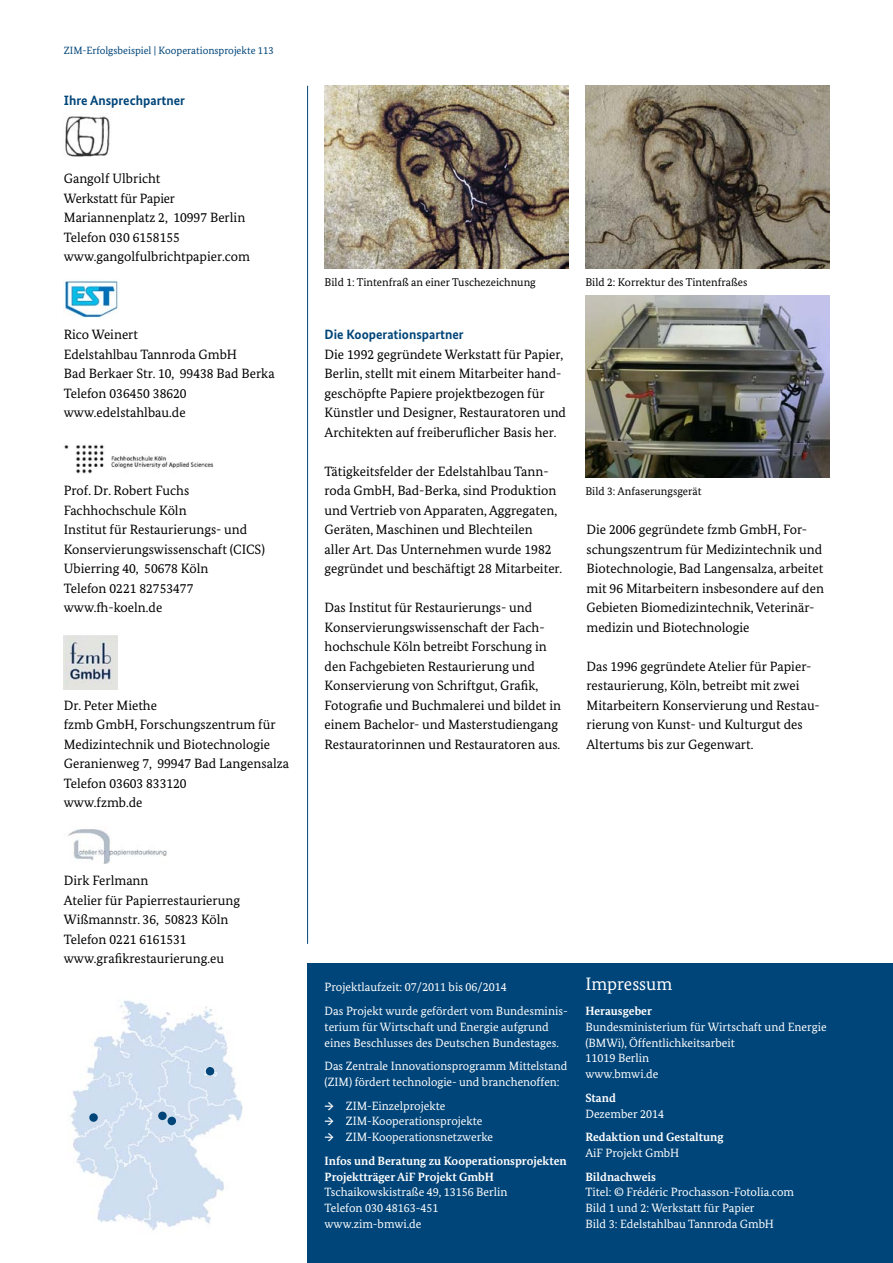
<style>
.page{position:relative;width:893px;height:1263px;background:#fff}
.page>*{position:absolute;margin:0;border:0;box-sizing:border-box;transform-origin:0 0}
.Impressum_Headline_H{font:18px "Bundes Serif";color:#fff}
.Copytext_P{font:13.5px/19.5px "Bundes Serif";color:#000}
.Headline_H3{font:700 13.5px "Bundes Sans";color:#004579}
.Impressum_P{font:12px/15.8px "Bundes Serif";color:#fff}
.Impressum_P-2{font:700 12px/15.8px "Bundes Serif";color:#fff}
.t1{font:11.25px "Bundes Serif";color:#000}
.t2{font:10.5px "Bundes Serif";color:#004579}
.s1{font-weight:700}
.s2{font-weight:400}
</style>
<div class="page">
<hr style="left:307px;top:86px;width:1px;height:858px;background:#004579">
<img style="left:585px;top:295px;width:244px;height:183px">
<img style="left:325px;top:86px;width:243px;height:183px">
<img style="left:585px;top:86px;width:244px;height:182px">
<img style="left:64px;top:636px;width:53px;height:54px">
<img style="left:64px;top:280px;width:55px;height:38px">
<img style="left:65px;top:116px;width:45px;height:41px">
<img style="left:68px;top:829px;width:99px;height:34px">
<img style="left:64px;top:445px;width:150px;height:28px">
<img style="left:70px;top:1000px;width:173px;height:231px">
<div style="left:89px;top:1113px;width:9px;height:9px;background:#004579;border-radius:50%"></div>
<svg style="left:158px;top:1111px;width:9px;height:9px"></svg>
<div style="left:168px;top:1117px;width:8px;height:8px;background:#004579;border-radius:50%"></div>
<div style="left:206px;top:1067px;width:8px;height:8px;background:#004579;border-radius:50%"></div>
<div style="left:308px;top:963px;width:585px;height:300px;background:#004579"></div>
<p class="t2" style="left:64px;top:44px;width:211px">ZIM-Erfolgsbeispiel | Kooperationsprojekte 113</p>
<p class="Headline_H3" style="left:64px;top:92px;width:123px">Ihre Ansprechpartner</p>
<p class="Copytext_P" style="left:64px;top:169px;width:188px">Gangolf Ulbricht<br>Werkstatt für Papier<br>Mariannenplatz 2, 10997 Berlin<br>Telefon 030 6158155 www.gangolfulbrichtpapier.com</p>
<p class="Copytext_P" style="left:64px;top:325px;width:212px">Rico Weinert<br>Edelstahlbau Tannroda GmbH<br>Bad Berkaer Str. 10, 99438 Bad Berka<br>Telefon 036450 38620 www.edelstahlbau.de</p>
<p class="Copytext_P" style="left:64px;top:481px;width:203px">Prof. Dr. Robert Fuchs<br>Fachhochschule Köln<br>Institut für Restaurierungs- und<br>Konservierungswissenschaft (CICS)<br>Ubierring 40, 50678 Köln<br>Telefon 0221 82753477 www.fh-koeln.de</p>
<p class="Copytext_P" style="left:64px;top:695px;width:227px">Dr. Peter Miethe<br>fzmb GmbH, Forschungszentrum für<br>Medizintechnik und Biotechnologie<br>Geranienweg 7, 99947 Bad Langensalza<br>Telefon 03603 833120<br>www.fzmb.de</p>
<p class="Copytext_P" style="left:64px;top:871px;width:178px">Dirk Ferlmann<br>Atelier für Papierrestaurierung<br>Wißmannstr. 36, 50823 Köln<br>Telefon 0221 6161531 www.grafikrestaurierung.eu</p>
<p class="t1" style="left:325px;top:275px;width:213px">Bild 1: Tintenfraß an einer Tuschezeichnung</p>
<p class="t1" style="left:585px;top:275px;width:163px">Bild 2: Korrektur des Tintenfraßes</p>
<p class="Headline_H3" style="left:325px;top:326px;width:141px">Die Kooperationspartner</p>
<p class="Copytext_P" style="left:325px;top:344px;width:243px">Die 1992 gegründete Werkstatt für Papier, Berlin, stellt mit einem Mitarbeiter hand&shy;geschöpfte Papiere projektbezogen für Künstler und Designer, Restauratoren und Architekten auf freiberuflicher Basis her.</p>
<p class="Copytext_P" style="left:325px;top:461px;width:239px">Tätigkeitsfelder der Edelstahlbau Tann&shy;roda GmbH, Bad-Berka, sind Produktion und Vertrieb von Apparaten, Aggregaten, Geräten, Maschinen und Blechteilen<br>aller Art. Das Unternehmen wurde 1982 gegründet und beschäftigt 28 Mitarbeiter.</p>
<p class="Copytext_P" style="left:325px;top:598px;width:238px">Das Institut für Restaurierungs- und Konservierungswissenschaft der Fach&shy;hochschule Köln betreibt Forschung in den Fachgebieten Restaurierung und Konservierung von Schriftgut, Grafik, Fotografie und Buchmalerei und bildet in einem Bachelor- und Masterstudiengang Restauratorinnen und Restauratoren aus.</p>
<p class="t1" style="left:585px;top:484px;width:118px">Bild 3: Anfaserungsgerät</p>
<p class="Copytext_P" style="left:586px;top:520px;width:239px">Die 2006 gegründete fzmb GmbH, For&shy;schungszentrum für Medizintechnik und Biotechnologie, Bad Langensalza, arbeitet mit 96 Mitarbeitern insbesondere auf den Gebieten Biomedizintechnik, Veterinär&shy;medizin und Biotechnologie</p>
<p class="Copytext_P" style="left:586px;top:656px;width:235px">Das 1996 gegründete Atelier für Papier&shy;restaurierung, Köln, betreibt mit zwei Mitarbeitern Konservierung und Restau&shy;rierung von Kunst- und Kulturgut des Altertums bis zur Gegenwart.</p>
<p class="Impressum_P" style="left:325px;top:979px;width:184px">Projektlaufzeit: 07/2011 bis 06/2014</p>
<p class="Impressum_P" style="left:325px;top:1003px;width:245px">Das Projekt wurde gefördert vom Bundesminis&shy;terium für Wirtschaft und Energie aufgrund eines Beschlusses des Deutschen Bundestages.</p>
<p class="Impressum_P" style="left:325px;top:1058px;width:244px">Das Zentrale Innovationsprogramm Mittelstand (ZIM) fördert technologie- und branchenoffen:</p>
<p class="Impressum_P" style="left:325px;top:1097px;width:122px"><span class="s1">→</span> ZIM-Einzelprojekte</p>
<p class="Impressum_P" style="left:325px;top:1113px;width:159px"><span class="s1">→</span> ZIM-Kooperationsprojekte</p>
<p class="Impressum_P" style="left:325px;top:1129px;width:170px"><span class="s1">→</span> ZIM-Kooperationsnetzwerke</p>
<p class="Impressum_P-2" style="left:325px;top:1153px;width:244px">Infos und Beratung zu Kooperationsprojekten<br>Projektträger AiF Projekt GmbH<br><span class="s2">Tschaikowskistraße 49, 13156 Berlin<br>Telefon 030 48163-451<br>www.zim-bmwi.de</span></p>
<p class="Impressum_Headline_H" style="left:585px;top:973px;width:88px">Impressum</p>
<p class="Impressum_P" style="left:585px;top:1003px;width:243px"><span class="s1">Herausgeber<br></span>Bundesministerium für Wirtschaft und Energie (BMWi), Öffentlichkeitsarbeit<br>11019 Berlin<br>www.bmwi.de</p>
<p class="Impressum_P" style="left:585px;top:1090px;width:80px"><span class="s1">Stand<br></span>Dezember 2014</p>
<p class="Impressum_P-2" style="left:585px;top:1129px;width:140px">Redaktion und Gestaltung<br><span class="s2">AiF Projekt GmbH</span></p>
<p class="Impressum_P" style="left:585px;top:1168px;width:210px"><span class="s1">Bildnachweis<br></span>Titel: © Frédéric Prochasson-Fotolia.com<br>Bild 1 und 2: Werkstatt für Papier<br>Bild 3: Edelstahlbau Tannroda GmbH</p>
</div>
